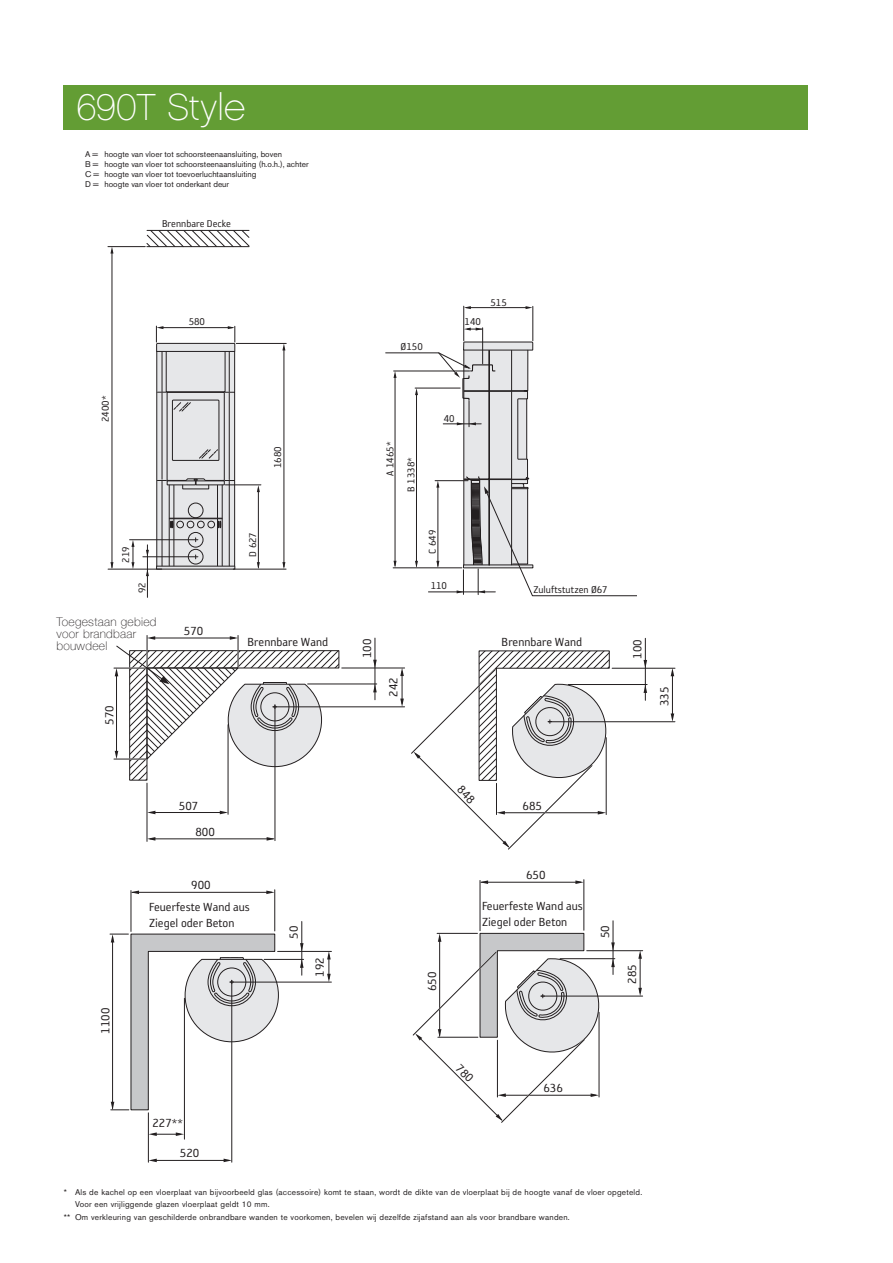
<style>
.page{position:relative;width:893px;height:1263px;background:#fff}
.page>*{position:absolute;margin:0;border:0;box-sizing:border-box;transform-origin:0 0}
.t1{font:37.5px "Chalet Paris Nineteen Sixty";color:#fff}
.t2{font:13.5px/21.8px "Reykjavik One OT A Gauge";color:#231f20;text-align:center}
.t3{font:100 12px/12px "Helvetica Neue";letter-spacing:.025em;color:#231f20}
.t4{font:11.4px "Reykjavik One OT A Gauge";color:#231f20}
.t5{font:8.25px "Akzidenz Grotesk BE";letter-spacing:.025em;color:#231f20}
.t6{font:8.25px/9.9px "Akzidenz Grotesk BE";color:#231f20}
</style>
<div class="page">
<div style="left:64px;top:85px;width:744px;height:45px;background:#639d34"></div>
<svg style="left:110px;top:933px;width:169px;height:178px"></svg>
<hr style="left:278px;top:951px;width:53px;height:1px;background:#231f20">
<hr style="left:154px;top:1160px;width:74px;height:1px;background:#231f20">
<hr style="left:231px;top:980px;width:1px;height:182px;background:#231f20">
<hr style="left:184px;top:998px;width:1px;height:141px;background:#231f20">
<hr style="left:148px;top:1113px;width:1px;height:49px;background:#231f20">
<hr style="left:230px;top:982px;width:101px;height:1px;background:#231f20">
<hr style="left:301px;top:921px;width:1px;height:54px;background:#231f20">
<hr style="left:264px;top:959px;width:40px;height:1px;background:#231f20">
<svg style="left:148px;top:1158px;width:9px;height:4px"></svg>
<svg style="left:224px;top:1158px;width:8px;height:4px"></svg>
<svg style="left:148px;top:1132px;width:36px;height:4px"></svg>
<svg style="left:327px;top:951px;width:4px;height:31px"></svg>
<svg style="left:300px;top:959px;width:4px;height:9px"></svg>
<svg style="left:300px;top:943px;width:4px;height:8px"></svg>
<hr style="left:132px;top:892px;width:140px;height:1px;background:#231f20">
<hr style="left:274px;top:890px;width:1px;height:41px;background:#231f20">
<svg style="left:266px;top:890px;width:9px;height:4px"></svg>
<svg style="left:132px;top:890px;width:7px;height:4px"></svg>
<hr style="left:131px;top:890px;width:1px;height:41px;background:#231f20">
<hr style="left:150px;top:838px;width:123px;height:1px;background:#231f20">
<hr style="left:275px;top:705px;width:1px;height:136px;background:#231f20">
<hr style="left:342px;top:668px;width:63px;height:1px;background:#231f20">
<hr style="left:153px;top:812px;width:72px;height:1px;background:#231f20">
<hr style="left:228px;top:725px;width:1px;height:89px;background:#231f20">
<hr style="left:147px;top:783px;width:1px;height:58px;background:#231f20">
<hr style="left:238px;top:635px;width:1px;height:32px;background:#231f20">
<hr style="left:147px;top:635px;width:1px;height:31px;background:#231f20">
<hr style="left:114px;top:668px;width:31px;height:1px;background:#231f20">
<hr style="left:114px;top:759px;width:32px;height:1px;background:#231f20">
<hr style="left:402px;top:672px;width:1px;height:31px;background:#231f20">
<hr style="left:273px;top:706px;width:132px;height:1px;background:#231f20">
<hr style="left:375px;top:638px;width:1px;height:62px;background:#231f20">
<hr style="left:308px;top:684px;width:69px;height:1px;background:#231f20">
<svg style="left:147px;top:837px;width:8px;height:4px"></svg>
<svg style="left:267px;top:837px;width:8px;height:4px"></svg>
<svg style="left:147px;top:811px;width:8px;height:3px"></svg>
<svg style="left:220px;top:811px;width:8px;height:3px"></svg>
<svg style="left:400px;top:668px;width:4px;height:8px"></svg>
<svg style="left:400px;top:698px;width:4px;height:9px"></svg>
<svg style="left:373px;top:684px;width:4px;height:8px"></svg>
<svg style="left:373px;top:660px;width:4px;height:8px"></svg>
<hr style="left:587px;top:950px;width:56px;height:1px;background:#231f20">
<hr style="left:640px;top:954px;width:1px;height:39px;background:#231f20">
<hr style="left:541px;top:996px;width:102px;height:1px;background:#231f20">
<hr style="left:613px;top:921px;width:1px;height:53px;background:#231f20">
<hr style="left:560px;top:958px;width:55px;height:1px;background:#231f20">
<svg style="left:638px;top:950px;width:4px;height:9px"></svg>
<svg style="left:638px;top:988px;width:4px;height:8px"></svg>
<svg style="left:611px;top:959px;width:4px;height:8px"></svg>
<svg style="left:611px;top:942px;width:4px;height:9px"></svg>
<hr style="left:481px;top:882px;width:100px;height:1px;background:#231f20">
<hr style="left:584px;top:880px;width:1px;height:50px;background:#231f20">
<svg style="left:575px;top:880px;width:9px;height:4px"></svg>
<svg style="left:481px;top:880px;width:7px;height:4px"></svg>
<hr style="left:480px;top:880px;width:1px;height:51px;background:#231f20">
<hr style="left:612px;top:668px;width:63px;height:1px;background:#231f20">
<hr style="left:672px;top:672px;width:1px;height:46px;background:#231f20">
<hr style="left:548px;top:721px;width:127px;height:1px;background:#231f20">
<hr style="left:645px;top:638px;width:1px;height:62px;background:#231f20">
<hr style="left:568px;top:684px;width:79px;height:1px;background:#231f20">
<svg style="left:671px;top:668px;width:3px;height:8px"></svg>
<svg style="left:671px;top:713px;width:3px;height:9px"></svg>
<svg style="left:643px;top:685px;width:4px;height:8px"></svg>
<svg style="left:643px;top:660px;width:4px;height:8px"></svg>
<hr style="left:284px;top:349px;width:1px;height:218px;background:#231f20">
<svg style="left:282px;top:562px;width:3px;height:7px"></svg>
<hr style="left:236px;top:343px;width:50px;height:1px;background:#231f20">
<svg style="left:282px;top:343px;width:3px;height:7px"></svg>
<hr style="left:112px;top:251px;width:1px;height:316px;background:#231f20">
<svg style="left:110px;top:562px;width:3px;height:7px"></svg>
<hr style="left:108px;top:246px;width:37px;height:1px;background:#231f20">
<svg style="left:110px;top:247px;width:3px;height:7px"></svg>
<hr style="left:108px;top:569px;width:54px;height:1px;background:#231f20">
<hr style="left:258px;top:489px;width:1px;height:78px;background:#231f20">
<hr style="left:225px;top:485px;width:36px;height:1px;background:#231f20">
<svg style="left:257px;top:562px;width:3px;height:7px"></svg>
<svg style="left:257px;top:485px;width:3px;height:7px"></svg>
<hr style="left:147px;top:545px;width:1px;height:52px;background:#231f20">
<hr style="left:143px;top:556px;width:55px;height:1px;background:#231f20">
<hr style="left:130px;top:539px;width:68px;height:1px;background:#231f20">
<svg style="left:146px;top:550px;width:3px;height:7px"></svg>
<svg style="left:146px;top:569px;width:3px;height:7px"></svg>
<svg style="left:131px;top:540px;width:3px;height:29px"></svg>
<hr style="left:233px;top:569px;width:53px;height:1px;background:#231f20">
<svg style="left:156px;top:326px;width:80px;height:244px;background:#cacacc"></svg>
<svg style="left:147px;top:231px;width:102px;height:15px"></svg>
<hr style="left:147px;top:230px;width:102px;height:1px;background:#231f20">
<hr style="left:147px;top:246px;width:102px;height:1px;background:#231f20">
<hr style="left:463px;top:306px;width:1px;height:35px;background:#231f20">
<hr style="left:482px;top:328px;width:1px;height:36px;background:#231f20">
<hr style="left:533px;top:306px;width:1px;height:35px;background:#231f20">
<svg style="left:464px;top:328px;width:19px;height:3px"></svg>
<hr style="left:466px;top:307px;width:62px;height:1px;background:#231f20">
<svg style="left:526px;top:306px;width:6px;height:3px"></svg>
<svg style="left:464px;top:306px;width:7px;height:3px"></svg>
<svg style="left:385px;top:341px;width:252px;height:255px"></svg>
<svg style="left:115px;top:636px;width:225px;height:145px"></svg>
<svg style="left:412px;top:932px;width:192px;height:191px"></svg>
<svg style="left:411px;top:650px;width:201px;height:200px"></svg>
<h1 class="t1" style="left:77px;top:86px;width:171px">690T Style</h1>
<p class="t6" style="left:85px;top:149px;width:225px">A = hoogte van vloer tot schoorsteenaansluiting, boven<br>B = hoogte van vloer tot schoorsteenaansluiting (h.o.h.), achter C = hoogte van vloer tot toevoerluchtaansluiting<br>D = hoogte van vloer tot onderkant deur</p>
<h3 class="t4" style="left:162px;top:218px;width:70px">Brennbare Decke</h3>
<h3 class="t4" style="left:100px;top:422px;width:28px;rotate:-90deg">2400*</h3>
<h3 class="t4" style="left:189px;top:316px;width:18px">580</h3>
<h3 class="t4" style="left:120px;top:563px;width:18px;rotate:-90deg">219</h3>
<h3 class="t4" style="left:136px;top:593px;width:12px;rotate:-90deg">92</h3>
<h3 class="t3" style="left:56px;top:615px;width:102px">Toegestaan gebied voor brandbaar bouwdeel</h3>
<h2 class="t2" style="left:99px;top:725px;width:21px;rotate:-90deg">570</h2>
<h2 class="t2" style="left:184px;top:620px;width:21px">570</h2>
<h3 class="t4" style="left:272px;top:468px;width:23px;rotate:-90deg">1680</h3>
<h3 class="t4" style="left:247px;top:556px;width:26px;rotate:-90deg">D 627</h3>
<h2 class="t2" style="left:248px;top:631px;width:82px">Brennbare Wand</h2>
<h3 class="t4" style="left:401px;top:341px;width:24px">Ø150</h3>
<h3 class="t4" style="left:465px;top:316px;width:18px">140</h3>
<h3 class="t4" style="left:490px;top:297px;width:18px">515</h3>
<h3 class="t4" style="left:384px;top:476px;width:35px;rotate:-90deg">A 1465*</h3>
<h3 class="t4" style="left:405px;top:491px;width:36px;rotate:-90deg">B 1338*</h3>
<h3 class="t4" style="left:444px;top:412px;width:12px">40</h3>
<h3 class="t4" style="left:427px;top:553px;width:25px;rotate:-90deg">C 649</h3>
<h3 class="t4" style="left:431px;top:580px;width:18px">110</h3>
<h2 class="t2" style="left:356px;top:658px;width:21px;rotate:-90deg">100</h2>
<h2 class="t2" style="left:382px;top:697px;width:21px;rotate:-90deg">242</h2>
<h3 class="t4" style="left:534px;top:583px;width:76px">Zuluftstutzen Ø67</h3>
<h2 class="t2" style="left:502px;top:631px;width:82px">Brennbare Wand</h2>
<h2 class="t2" style="left:627px;top:659px;width:21px;rotate:-90deg">100</h2>
<h2 class="t2" style="left:654px;top:706px;width:21px;rotate:-90deg">335</h2>
<h2 class="t2" style="left:95px;top:1034px;width:27px;rotate:-90deg">1100</h2>
<h2 class="t2" style="left:179px;top:795px;width:21px">507</h2>
<h2 class="t2" style="left:195px;top:821px;width:21px">800</h2>
<h2 class="t2" style="left:149px;top:874px;width:102px">900<br>Feuerfeste Wand aus</h2>
<h2 class="t2" style="left:149px;top:912px;width:87px">Ziegel oder Beton</h2>
<h2 class="t2" style="left:152px;top:1112px;width:32px">227**</h2>
<h2 class="t2" style="left:180px;top:1142px;width:21px">520</h2>
<h2 class="t2" style="left:283px;top:939px;width:14px;rotate:-90deg">50</h2>
<h2 class="t2" style="left:309px;top:977px;width:21px;rotate:-90deg">192</h2>
<h2 class="t2" style="left:421px;top:991px;width:21px;rotate:-90deg">650</h2>
<h2 class="t2" style="left:523px;top:795px;width:21px">685</h2>
<h2 class="t2" style="left:526px;top:864px;width:21px">650</h2>
<h2 class="t2" style="left:482px;top:898px;width:102px;line-height:16.2px;text-align:left">Feuerfeste Wand aus<br>Ziegel oder Beton</h2>
<h2 class="t2" style="left:594px;top:938px;width:14px;rotate:-90deg">50</h2>
<h2 class="t2" style="left:621px;top:983px;width:21px;rotate:-90deg">285</h2>
<h2 class="t2" style="left:543px;top:1077px;width:21px">636</h2>
<p class="t5" style="left:64px;top:1187px;width:580px">* Als de kachel op een vloerplaat van bijvoorbeeld glas (accessoire) komt te staan, wordt de dikte van de vloerplaat bij de hoogte vanaf de vloer opgeteld.</p>
<p class="t5" style="left:75px;top:1199px;width:196px">Voor een vrijliggende glazen vloerplaat geldt 10 mm.</p>
<p class="t5" style="left:64px;top:1212px;width:507px">** Om verkleuring van geschilderde onbrandbare wanden te voorkomen, bevelen wij dezelfde zijafstand aan als voor brandbare wanden.</p>
</div>
